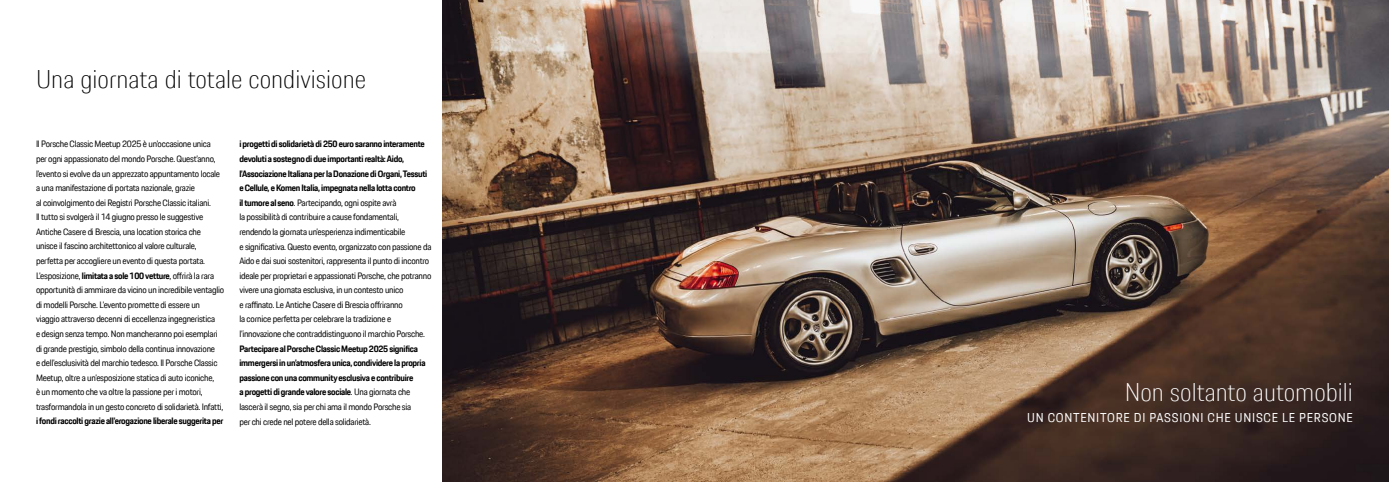
<style>
.page{position:relative;width:1389px;height:482px;background:#fff}
.page>*{position:absolute;margin:0;border:0;box-sizing:border-box;transform-origin:0 0}
.t1{font:100 25px "Porsche Next TT";color:#000}
.t2{font:100 25px "Porsche Next TT";color:#fff}
.t3{font:12.5px "Porsche Next TT";letter-spacing:.06em;color:#fff}
.t4{font:9px/14.6px "Porsche Next TT";letter-spacing:-.03em;color:#000}
.t5{font:700 9px/14.6px "Porsche Next TT";letter-spacing:-.03em;color:#000}
.s1{font-weight:700}
.s2{font-weight:400}
</style>
<div class="page">
<img style="left:443px;top:0;width:946px;height:482px">
<h1 class="t1" style="left:36px;top:63px;width:332px">Una giornata di totale condivisione</h1>
<p class="t4" style="left:36px;top:137px;width:190px">Il Porsche Classic Meetup 2025 è un’occasione unica per ogni appassionato del mondo Porsche. Quest’anno, l’evento si evolve da un apprezzato appuntamento locale a una manifestazione di portata nazionale, grazie<br>al coinvolgimento dei Registri Porsche Classic italiani.<br>Il tutto si svolgerà il 14 giugno presso le suggestive Antiche Casere di Brescia, una location storica che unisce il fascino architettonico al valore culturale, perfetta per accogliere un evento di questa portata.<br>L’esposizione, <span class="s1">limitata a sole 100 vetture</span>, offrirà la rara opportunità di ammirare da vicino un incredibile ventaglio di modelli Porsche. L’evento promette di essere un viaggio attraverso decenni di eccellenza ingegneristica<br>e design senza tempo. Non mancheranno poi esemplari di grande prestigio, simbolo della continua innovazione<br>e dell’esclusività del marchio tedesco. Il Porsche Classic Meetup, oltre a un’esposizione statica di auto iconiche,<br>è un momento che va oltre la passione per i motori, trasformandola in un gesto concreto di solidarietà. Infatti,</p>
<p class="t5" style="left:36px;top:414px;width:189px">i fondi raccolti grazie all’erogazione liberale suggerita per</p>
<p class="t4" style="left:239px;top:137px;width:194px"><span class="s1">i progetti di solidarietà di 250 euro saranno interamente devoluti a sostegno di due importanti realtà: Aido, l’Associazione Italiana per la Donazione di Organi, Tessuti e Cellule, e Komen Italia, impegnata nella lotta contro<br>il tumore al seno</span>. Partecipando, ogni ospite avrà<br>la possibilità di contribuire a cause fondamentali, rendendo la giornata un’esperienza indimenticabile<br>e significativa. Questo evento, organizzato con passione da Aido e dai suoi sostenitori, rappresenta il punto di incontro ideale per proprietari e appassionati Porsche, che potranno vivere una giornata esclusiva, in un contesto unico<br>e raffinato. Le Antiche Casere di Brescia offriranno<br>la cornice perfetta per celebrare la tradizione e l’innovazione che contraddistinguono il marchio Porsche.</p>
<p class="t5" style="left:239px;top:341px;width:188px">Partecipare al Porsche Classic Meetup 2025 significa immergersi in un’atmosfera unica, condividere la propria passione con una community esclusiva e contribuire<br>a progetti di grande valore sociale<span class="s2">. Una giornata che lascerà il segno, sia per chi ama il mondo Porsche sia<br>per chi crede nel potere della solidarietà.</span></p>
<h1 class="t2" style="left:1125px;top:375px;width:230px">Non soltanto automobili</h1>
<h2 class="t3" style="left:1027px;top:409px;width:327px">UN CONTENITORE DI PASSIONI CHE UNISCE LE PERSONE</h2>
</div>
